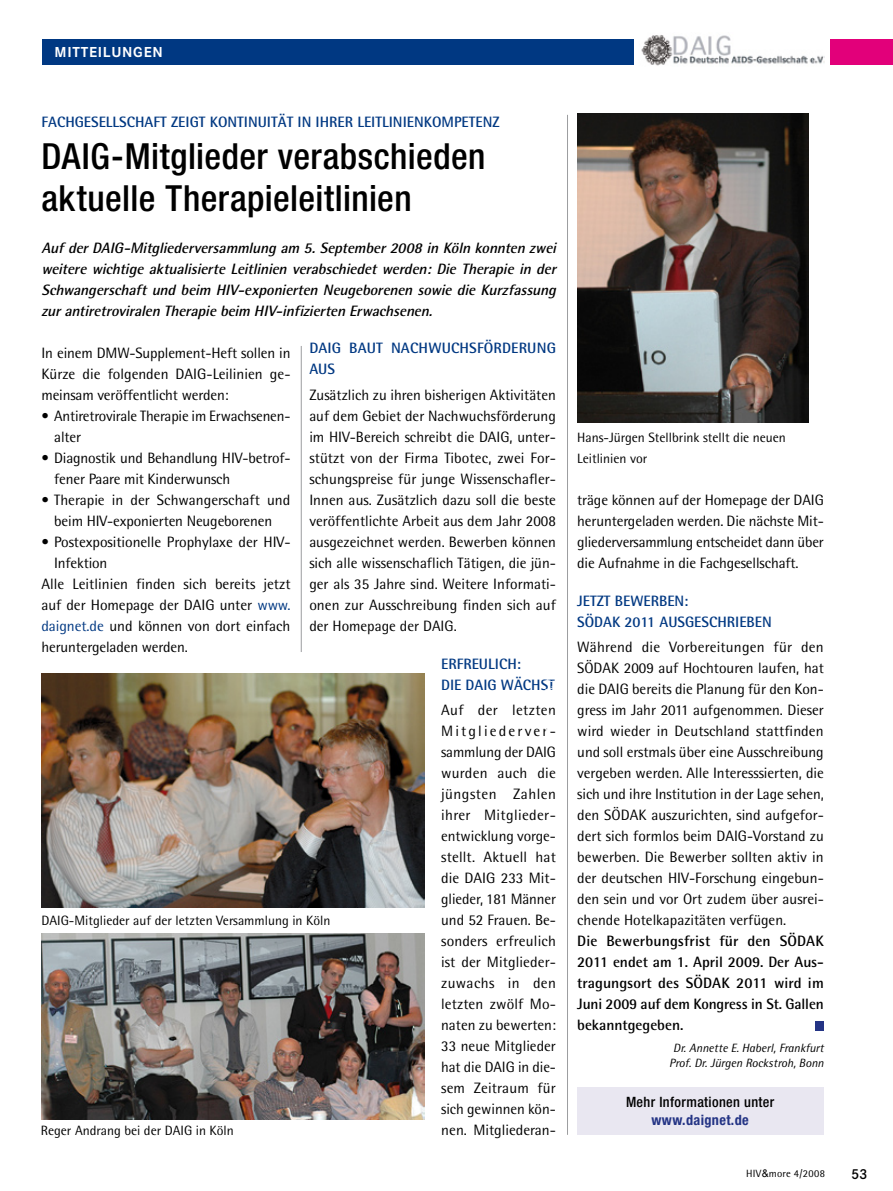
<style>
.page{position:relative;width:893px;height:1191px;background:#fff}
.page>*{position:absolute;margin:0;border:0;box-sizing:border-box;transform-origin:0 0}
.t1{font:500 condensed 36px/42px "Helvetica Neue";letter-spacing:.015em;color:#000}
.t2{font:15px/21px "Rotis Semi Sans";letter-spacing:-.005em;color:#000;text-align:justify}
.t3{font:italic 700 15px/21px "Rotis Semi Sans";letter-spacing:.01em;color:#000;text-align:justify}
.t4{font:700 15px/21px "Rotis Semi Sans";color:#003882}
.t5{font:700 15px/21px "Rotis Semi Sans";color:#000;text-align:justify}
.t6{font:700 15px "Corporate S";letter-spacing:.05em;color:#fff}
.t7{font:600 15px "Corporate S";color:#000}
.t8{font:500 condensed 14.25px "Helvetica Neue";letter-spacing:.025em;color:#000}
.t9{font:700 condensed 14.25px "Helvetica Neue";letter-spacing:.025em;color:#243485}
.t10{font:13.5px/21px "Rotis Semi Sans";color:#000}
.t11{font:italic 12px/15px "Rotis Semi Sans";color:#000;text-align:center}
.t12{font:10.5px "Rotis Semi Sans";letter-spacing:.02em;color:#000}
.s1{color:#003882}
.s2{font-family:"Arial"}
</style>
<div class="page">
<div style="left:831px;top:39px;width:62px;height:25px;background:#e2007a"></div>
<div style="left:43px;top:39px;width:591px;height:25px;background:#003882"></div>
<hr style="left:301px;top:346px;width:1px;height:306px;background:#9c9d9f">
<div style="left:577px;top:1087px;width:247px;height:47px;background:#e9e7f1"></div>
<hr style="left:567px;top:115px;width:1px;height:1019px;background:#9c9d9f">
<div style="left:815px;top:1021px;width:8px;height:9px;background:#243485"></div>
<img style="left:641px;top:35px;width:184px;height:31px">
<img style="left:577px;top:113px;width:231px;height:309px">
<img style="left:41px;top:673px;width:383px;height:234px">
<img style="left:41px;top:933px;width:383px;height:186px">
<p class="t6" style="left:55px;top:43px;width:110px">MITTEILUNGEN</p>
<p class="t4" style="left:41px;top:111px;width:348px">FACHGESELLSCHAFT ZEIGT KONTIN UITÄT IN I HRER LEITLINI</p>
<p class="t4" style="left:407px;top:111px;width:94px">ENKOM PETENZ</p>
<h1 class="t1" style="left:41px;top:135px;width:445px">DAIG-Mitglieder verabschieden aktuelle Therapieleitlinien</h1>
<p class="t3" style="left:41px;top:237px;width:520px">AufderDAIG-Mitgliederversammlung am 5.September2008 in Köln konnten zwei weitere wichtige aktualisierte Leitlinien verabschiedet werden: Die Therapie in der Schwangerschaft und beim H IV-exponierten Neugeborenen sowie die Kurzfassung zurantiretroviralen Therapiebeim HIV-infizierten Erwachsenen.</p>
<p class="t2" style="left:41px;top:342px;width:251px">In einem DMW-Supplement-Heft sollen in Kürze die folgenden DAIG-Leilinien ge&shy;meinsam veröffentlicht werden:</p>
<p class="t2" style="left:54px;top:405px;width:238px;text-indent:-13px">• Antiretrovirale Therapie im Erwachsenen&shy;alter</p>
<p class="t2" style="left:54px;top:447px;width:238px;text-indent:-13px">• Diagnostik und Behandlung HIV-betrof&shy;fener Paare mit Kinderwunsch</p>
<p class="t2" style="left:41px;top:489px;width:250px;text-align:center">• Therapie in der Schwangerschaft und beim HIV-exponierten Neugeborenen</p>
<p class="t2" style="left:41px;top:531px;width:251px">• Postexpositionelle Prophylaxe der HIV-</p>
<p class="t2" style="left:54px;top:552px;width:55px">Infektion</p>
<p class="t2" style="left:41px;top:573px;width:251px">Alle Leitlinien finden sich bereits jetzt</p>
<p class="t2" style="left:41px;top:594px;width:251px">auf der Homepage der DAIG unter <span class="s1">www.</span></p>
<p class="t2" style="left:41px;top:615px;width:250px"><span class="s1">daignet.de</span> und können von dort einfach</p>
<p class="t2" style="left:41px;top:636px;width:148px">heruntergeladen werden.</p>
<p class="t4" style="left:309px;top:337px;width:237px">DAIG BAUT NACHWUCHSFÖRDERUNG<br>AUS</p>
<p class="t2" style="left:309px;top:384px;width:248px">Zusätzlich zu ihren bisherigen Aktivitäten auf dem Gebiet der Nachwuchsförderung im HIV-Bereich schreibt die DAIG, unter&shy;stützt von der Firma Tibotec, zwei For&shy;schungspreise für junge Wissenschafler-Innen aus. Zusätzlich dazu soll die beste veröffentlichte Arbeit aus dem Jahr 2008 ausgezeichnet werden. Bewerben können sich alle wissenschaflich Tätigen, die jün&shy;ger als 35 Jahre sind. Weitere Informati&shy;onen zur Ausschreibung finden sich auf der Homepage der DAIG.</p>
<p class="t10" style="left:41px;top:910px;width:290px">DAIG-Mitglieder auf der letzten Versammlung in Köln</p>
<p class="t10" style="left:41px;top:1120px;width:195px">Reger Andrang bei der DAIG in Köln</p>
<p class="t4" style="left:441px;top:652px;width:115px">ERFREULICH:<br>DI E DAIG WÄCHST</p>
<p class="t2" style="left:441px;top:699px;width:116px">Auf der letzten Mitgliederver&shy;sammlung der DAIG wurden auch die jüngsten Zahlen ihrer Mitglieder&shy;entwicklung vorge&shy;stellt. Aktuell hat die DAIG 233 Mit&shy;glieder, 181 Männer und 52 Frauen. Be&shy;sonders erfreulich ist der Mitglieder&shy;zuwachs in den letzten zwölf Mo&shy;naten zu bewerten:<br>33 neue Mitglieder hat die DAIG in die&shy;sem Zeitraum für sich gewinnen kön&shy;nen. Mitgliederan-</p>
<p class="t10" style="left:577px;top:427px;width:210px">Hans-Jürgen Stellbrink stellt die neuen<br>Leitlinien vor</p>
<p class="t2" style="left:577px;top:489px;width:248px">träge können auf der Homepage der DAIG heruntergeladen werden. Die nächste Mit&shy;gliederversammlung entscheidet dann über die Aufnahme in die Fachgesellschaft.</p>
<p class="t4" style="left:577px;top:589px;width:194px">JETZT BEWERBEN :<br>SÖDAK 2011 AUSGESCHRI EBEN</p>
<p class="t2" style="left:577px;top:636px;width:248px">Während die Vorbereitungen für den SÖDAK 2009 auf Hochtouren laufen, hat die DAIG bereits die Planung für den Kon&shy;gress im Jahr 2011 aufgenommen. Dieser wird wieder in Deutschland stattfinden und soll erstmals über eine Ausschreibung vergeben werden. Alle Interesssierten, die sich und ihre Institution in der Lage sehen, den SÖDAK auszurichten, sind aufgefor&shy;dert sich formlos beim DAIG-Vorstand zu bewerben. Die Bewerber sollten aktiv in der deutschen HIV-Forschung eingebun&shy;den sein und vor Ort zudem über ausrei&shy;chende Hotelkapazitäten verfügen.</p>
<p class="t5" style="left:577px;top:930px;width:248px">DIE BEWERBUNGSFRIST FÜR DEN SÖDAK 2011 ENDET AM 1. APRIL 2009. DER AUS-TRAGUNGSORT DES SÖDAK 2011 WIRD IM JUNI 2009 AUF DEM KONGRESS IN ST. GALLEN BEKANNTGEGEBEN.</p>
<p class="t11" style="left:669px;top:1039px;width:156px">Dr. Annette E. Haberl, Frankfurt<br>Prof. Dr. Jürgen Rockstroh, Bonn</p>
<p class="t8" style="left:626px;top:1093px;width:150px">Mehr Informationen unter</p>
<p class="t9" style="left:652px;top:1111px;width:99px">www.daignet.de</p>
<p class="t12" style="left:746px;top:1167px;width:80px">HIV<span class="s2">&amp;</span>more 4/2008</p>
<p class="t7" style="left:851px;top:1165px;width:18px">53</p>
</div>
